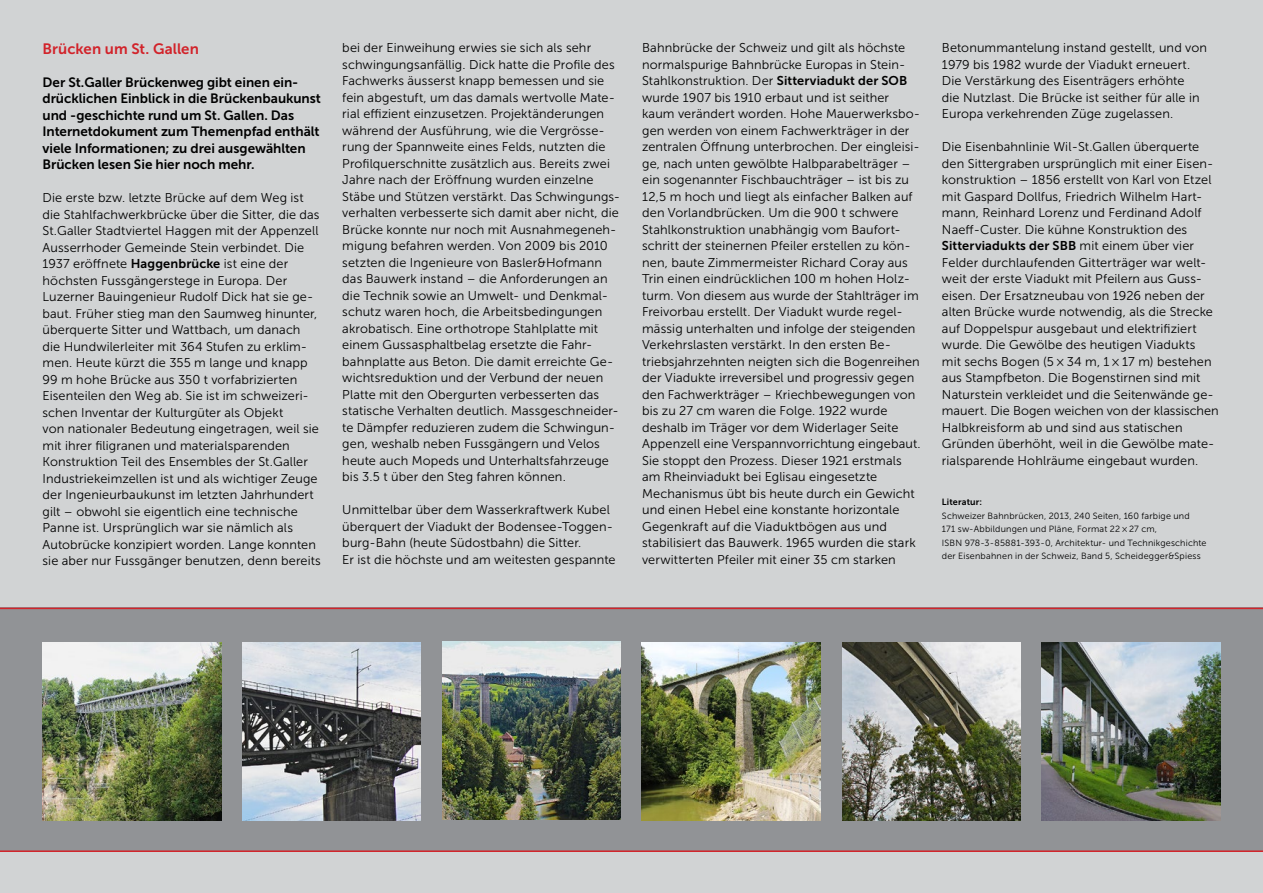
<style>
.page{position:relative;width:1263px;height:893px;background:#d1d3d4}
.page>*{position:absolute;margin:0;border:0;box-sizing:border-box;transform-origin:0 0}
.t1{font:15px "Museo Sans 700";color:#d2232a}
.t2{font:13.5px/16.5px "Museo Sans 700";color:#000}
.t3{font:12.75px/16.5px "Museo Sans 300";letter-spacing:.01em;color:#000}
.t4{font:9px/13.5px "Museo Sans 300";letter-spacing:.02em;color:#000}
.t5{font:9px "Museo Sans 700";letter-spacing:.015em;color:#000}
.s1{font-family:"Museo Sans 700"}
</style>
<div class="page">
<div style="left:0;top:608px;width:1263px;height:244px;background:#919396"></div>
<hr style="left:0;top:608px;width:1263px;height:1px;background:#d2232a">
<hr style="left:0;top:850px;width:1263px;height:2px;background:#d2232a">
<img style="left:842px;top:642px;width:178px;height:179px">
<img style="left:442px;top:641px;width:179px;height:179px">
<img style="left:1042px;top:642px;width:178px;height:179px">
<img style="left:642px;top:642px;width:178px;height:179px">
<img style="left:43px;top:642px;width:178px;height:179px">
<img style="left:242px;top:642px;width:179px;height:179px">
<p class="t1" style="left:43px;top:40px;width:158px">Brücken um St. Gallen</p>
<p class="t2" style="left:43px;top:74px;width:280px">Der St. Galler Brückenweg gibt einen ein&shy;drücklichen Einblick in die Brückenbaukunst und -geschichte rund um St. Gallen. Das Internetdokument zum Themenpfad enthält viele Informationen; zu drei ausgewählten Brücken lesen Sie hier noch mehr.</p>
<p class="t3" style="left:43px;top:190px;width:280px">Die erste bzw. letzte Brücke auf dem Weg ist die Stahlfachwerkbrücke über die Sitter, die das St. Galler Stadtviertel Haggen mit der Appenzell Ausserrhoder Gemeinde Stein verbindet. Die 1937 eröffnete <span class="s1">Haggenbrücke</span> ist eine der höchsten Fussgängerstege in Europa. Der Luzerner Bauingenieur Rudolf Dick hat sie ge&shy;baut. Früher stieg man den Saumweg hinunter, überquerte Sitter und Wattbach, um danach die Hundwilerleiter mit 364 Stufen zu erklim&shy;men. Heute kürzt die 355 m lange und knapp 99 m hohe Brücke aus 350 t vorfabrizierten Eisenteilen den Weg ab. Sie ist im schweizeri&shy;schen Inventar der Kulturgüter als Objekt<br>von nationaler Bedeutung eingetragen, weil sie mit ihrer filigranen und materialsparenden Konstruktion Teil des Ensembles der St. Galler Industriekeimzellen ist und als wichtiger Zeuge der Ingenieurbaukunst im letzten Jahrhundert gilt – obwohl sie eigentlich eine technische Panne ist. Ursprünglich war sie nämlich als Autobrücke konzipiert worden. Lange konnten sie aber nur Fussgänger benutzen, denn bereits</p>
<p class="t3" style="left:342px;top:40px;width:279px">bei der Einweihung erwies sie sich als sehr schwingungsanfällig. Dick hatte die Profile des Fachwerks äusserst knapp bemessen und sie fein abgestuft, um das damals wertvolle Mate&shy;rial effizient einzusetzen. Projektänderungen während der Ausführung, wie die Vergrösse&shy;rung der Spannweite eines Felds, nutzten die Profilquerschnitte zusätzlich aus. Bereits zwei Jahre nach der Eröffnung wurden einzelne Stäbe und Stützen verstärkt. Das Schwingungs&shy;verhalten verbesserte sich damit aber nicht, die Brücke konnte nur noch mit Ausnahmegeneh&shy;migung befahren werden. Von 2009 bis 2010 setzten die Ingenieure von Basler &amp; Hofmann das Bauwerk instand – die Anforderungen an die Technik sowie an Umwelt- und Denkmal&shy;schutz waren hoch, die Arbeitsbedingungen akrobatisch. Eine orthotrope Stahlplatte mit einem Gussasphaltbelag ersetzte die Fahr&shy;bahnplatte aus Beton. Die damit erreichte Ge&shy;wichtsreduktion und der Verbund der neuen Platte mit den Obergurten verbesserten das statische Verhalten deutlich. Massgeschneider&shy;te Dämpfer reduzieren zudem die Schwingun&shy;gen, weshalb neben Fussgängern und Velos heute auch Mopeds und Unterhaltsfahrzeuge bis 3.5 t über den Steg fahren können.</p>
<p class="t3" style="left:342px;top:502px;width:275px">Unmittelbar über dem Wasserkraftwerk Kubel überquert der Viadukt der Bodensee-Toggen&shy;burg-Bahn (heute Südostbahn) die Sitter.<br>Er ist die höchste und am weitesten gespannte</p>
<p class="t3" style="left:642px;top:40px;width:280px">Bahnbrücke der Schweiz und gilt als höchste normalspurige Bahnbrücke Europas in Stein-Stahlkonstruktion. Der <span class="s1">Sitterviadukt der SOB </span>wurde 1907 bis 1910 erbaut und ist seither kaum verändert worden. Hohe Mauerwerksbo&shy;gen werden von einem Fachwerkträger in der zentralen Öffnung unterbrochen. Der eingleisi&shy;ge, nach unten gewölbte Halbparabelträger – ein sogenannter Fischbauchträger – ist bis zu 12,5 m hoch und liegt als einfacher Balken auf den Vorlandbrücken. Um die 900 t schwere Stahlkonstruktion unabhängig vom Baufort&shy;schritt der steinernen Pfeiler erstellen zu kön&shy;nen, baute Zimmermeister Richard Coray aus Trin einen eindrücklichen 100 m hohen Holz&shy;turm. Von diesem aus wurde der Stahlträger im Freivorbau erstellt. Der Viadukt wurde regel&shy;mässig unterhalten und infolge der steigenden Verkehrslasten verstärkt. In den ersten Be&shy;triebsjahrzehnten neigten sich die Bogenreihen der Viadukte irreversibel und progressiv gegen den Fachwerkträger – Kriechbewegungen von bis zu 27 cm waren die Folge. 1922 wurde deshalb im Träger vor dem Widerlager Seite Appenzell eine Verspannvorrichtung eingebaut.<br>Sie stoppt den Prozess. Dieser 1921 erstmals am Rheinviadukt bei Eglisau eingesetzte Mechanismus übt bis heute durch ein Gewicht und einen Hebel eine konstante horizontale Gegenkraft auf die Viaduktbögen aus und stabilisiert das Bauwerk. 1965 wurden die stark verwitterten Pfeiler mit einer 35 cm starken</p>
<p class="t3" style="left:942px;top:40px;width:267px">Betonummantelung instand gestellt, und von 1979 bis 1982 wurde der Viadukt erneuert.<br>Die Verstärkung des Eisenträgers erhöhte<br>die Nutzlast. Die Brücke ist seither für alle in Europa verkehrenden Züge zugelassen.</p>
<p class="t3" style="left:942px;top:139px;width:278px">Die Eisenbahnlinie Wil - St.Gallen überquerte den Sittergraben ursprünglich mit einer Eisen&shy;konstruktion – 1856 erstellt von Karl von Etzel mit Gaspard Dollfus, Friedrich Wilhelm Hart&shy;mann, Reinhard Lorenz und Ferdinand Adolf Naeff-Custer. Die kühne Konstruktion des <span class="s1">Sitterviadukts der SBB</span> mit einem über vier Felder durchlaufenden Gitterträger war welt&shy;weit der erste Viadukt mit Pfeilern aus Guss&shy;eisen. Der Ersatzneubau von 1926 neben der alten Brücke wurde notwendig, als die Strecke auf Doppelspur ausgebaut und elektrifiziert wurde. Die Gewölbe des heutigen Viadukts<br>mit sechs Bogen (5 × 34 m, 1 × 17 m) bestehen aus Stampfbeton. Die Bogenstirnen sind mit Naturstein verkleidet und die Seitenwände ge&shy;mauert. Die Bogen weichen von der klassischen Halbkreisform ab und sind aus statischen Gründen überhöht, weil in die Gewölbe mate&shy;rialsparende Hohlräume eingebaut wurden.</p>
<p class="t5" style="left:942px;top:497px;width:42px">Literatur:</p>
<p class="t4" style="left:942px;top:509px;width:249px">Schweizer Bahnbrücken, 2013, 240 Seiten, 160 farbige und</p>
<p class="t4" style="left:942px;top:522px;width:217px">171 sw-Abbildungen und Pläne, Format 22 × 27 cm,</p>
<p class="t4" style="left:942px;top:536px;width:266px">ISBN 978-3-85881-393-0, Architektur- und Technikgeschichte der Eisenbahnen in der Schweiz, Band 5, Scheidegger &amp; Spiess</p>
</div>
